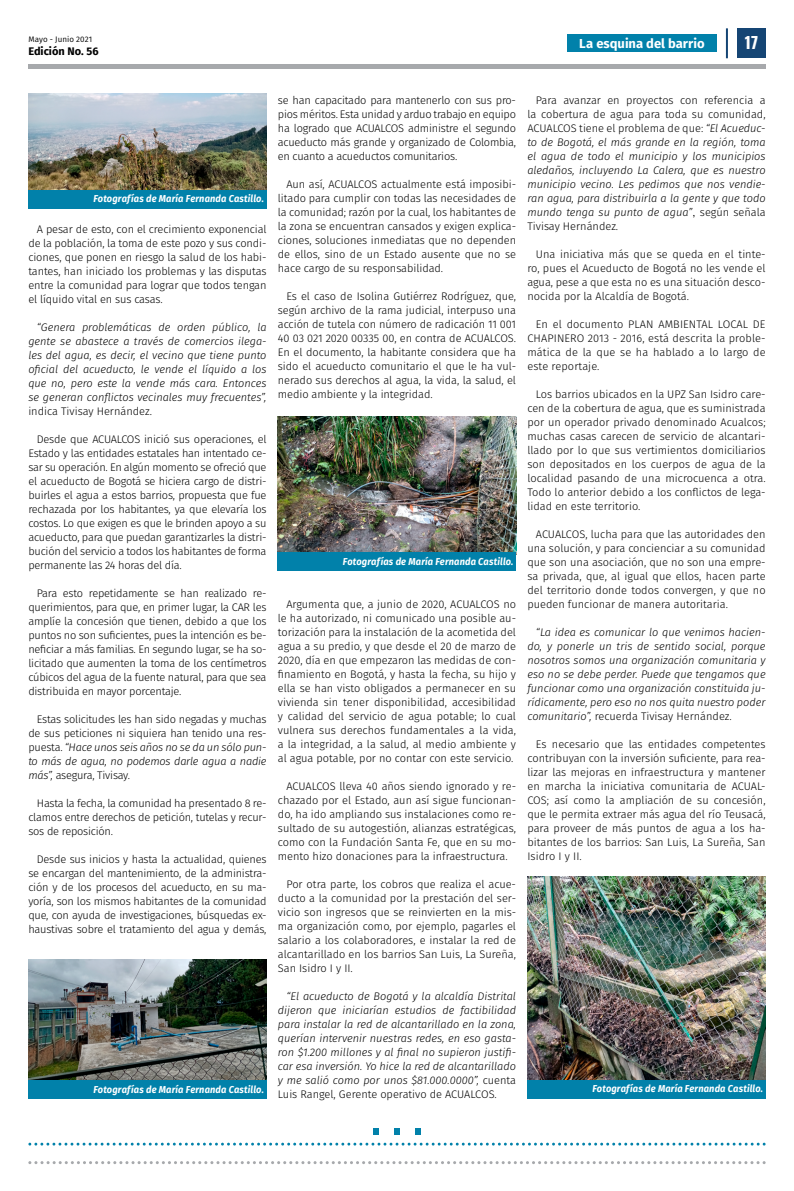
<style>
.page{position:relative;width:794px;height:1191px;background:#fff}
.page>*{position:absolute;margin:0;border:0;box-sizing:border-box;transform-origin:0 0}
.t1{font:700 16px "Oswald";color:#fff}
.t2{font:700 13px "Fira Sans";letter-spacing:-.005em;color:#fff}
.t3{font:300 11px/14px "Fira Sans";letter-spacing:-.005em;color:#000;text-align:justify}
.t4{font:italic 300 11px/14px "Fira Sans";color:#000;text-align:justify}
.t5{font:700 11px "Fira Sans";color:#000}
.t6{font:italic 700 10px "Fira Sans";letter-spacing:.015em;color:#fff;scale:.93 1}
.t7{font:8px "Fira Sans";letter-spacing:.01em;color:#000}
.s1{font-style:normal}
.s2{font-family:"Arial";font-weight:400;font-style:normal}
.s3{font-style:italic}
</style>
<div class="page">
<div style="left:567px;top:35px;width:150px;height:17px;background:#0181aa"></div>
<div style="left:737px;top:28px;width:28px;height:30px;background:#154574"></div>
<hr style="left:726px;top:28px;width:2px;height:30px;background:#154574">
<svg style="left:28px;top:1161px;width:737px;height:3px"></svg>
<div style="left:28px;top:64px;width:737px;height:5px;background:#a7a9ac"></div>
<svg style="left:373px;top:1128px;width:6px;height:6px"></svg>
<svg style="left:394px;top:1128px;width:6px;height:6px"></svg>
<svg style="left:415px;top:1128px;width:6px;height:6px"></svg>
<svg style="left:30px;top:1142px;width:735px;height:3px"></svg>
<img style="left:28px;top:94px;width:238px;height:96px">
<img style="left:28px;top:960px;width:238px;height:120px">
<img style="left:278px;top:417px;width:238px;height:135px">
<img style="left:527px;top:876px;width:238px;height:203px">
<div style="left:28px;top:190px;width:238px;height:18px;background:#0181aa"></div>
<div style="left:278px;top:552px;width:238px;height:18px;background:#0181aa"></div>
<div style="left:28px;top:1080px;width:238px;height:18px;background:#0181aa"></div>
<div style="left:527px;top:1079px;width:238px;height:19px;background:#0181aa"></div>
<p class="t7" style="left:28px;top:33px;width:65px">Mayo - Junio 2021</p>
<p class="t5" style="left:28px;top:42px;width:72px">Edición No. 56</p>
<p class="t2" style="left:579px;top:32px;width:127px">La esquina del barrio</p>
<h1 class="t1" style="left:745px;top:29px;width:15px">17</h1>
<p class="t3" style="left:278px;top:93px;width:240px">se han capacitado para mantenerlo con sus pro&shy;pios méritos. Esta unidad y arduo trabajo en equipo ha logrado que ACUALCOS administre el segundo acueducto más grande y organizado de Colombia, en cuanto a acueductos comunitarios.</p>
<p class="t3" style="left:278px;top:177px;width:240px;text-indent:9px">Aun así, ACUALCOS actualmente está imposibi&shy;litado para cumplir con todas las necesidades de la comunidad; razón por la cual, los habitantes de la zona se encuentran cansados y exigen explica&shy;ciones, soluciones inmediatas que no dependen de ellos, sino de un Estado ausente que no se hace cargo de su responsabilidad.</p>
<p class="t3" style="left:278px;top:289px;width:240px;text-indent:9px">Es el caso de Isolina Gutiérrez Rodríguez, que, según archivo de la rama judicial, interpuso una acción de tutela con número de radicación 11 001<br>40 03 021 2020 00335 00, en contra de ACUALCOS.<br>En el documento, la habitante considera que ha sido el acueducto comunitario el que le ha vul&shy;nerado sus derechos al agua, la vida, la salud, el medio ambiente y la integridad.</p>
<p class="t4" style="left:527px;top:93px;width:240px;text-indent:9px"><span class="s1">Para avanzar en proyectos con referencia a la cobertura de agua para toda su comunidad, ACUALCOS tiene el problema de que:</span> “El Acueduc&shy;to de Bogotá, el más grande en la región, toma el agua de todo el municipio y los municipios aledaños, incluyendo La Calera, que es nuestro municipio vecino. Les pedimos que nos vendie&shy;ran agua, para distribuirla a la gente y que todo mundo tenga su punto de agua”<span class="s2">,</span> <span class="s1">según señala Tivisay Hernández.</span></p>
<p class="t3" style="left:527px;top:247px;width:240px;text-indent:9px">Una iniciativa más que se queda en el tinte&shy;ro, pues el Acueducto de Bogotá no les vende el agua, pese a que esta no es una situación desco&shy;nocida por la Alcaldía de Bogotá.</p>
<p class="t3" style="left:527px;top:317px;width:240px;text-indent:9px">En el documento PLAN AMBIENTAL LOCAL DE CHAPINERO 2013 - 2016, está descrita la proble&shy;mática de la que se ha hablado a lo largo de este reportaje.</p>
<p class="t3" style="left:527px;top:387px;width:240px;text-indent:9px">Los barrios ubicados en la UPZ San Isidro care&shy;cen de la cobertura de agua, que es suministrada por un operador privado denominado Acualcos; muchas casas carecen de servicio de alcantari&shy;llado por lo que sus vertimientos domiciliarios son depositados en los cuerpos de agua de la localidad pasando de una microcuenca a otra.<br>Todo lo anterior debido a los conflictos de lega&shy;lidad en este territorio.</p>
<p class="t3" style="left:527px;top:527px;width:240px;text-indent:9px">ACUALCOS, lucha para que las autoridades den una solución, y para concienciar a su comunidad que son una asociación, que no son una empre&shy;sa privada, que, al igual que ellos, hacen parte del territorio donde todos convergen, y que no pueden funcionar de manera autoritaria.</p>
<p class="t4" style="left:527px;top:625px;width:240px;text-indent:9px">“La idea es comunicar lo que venimos hacien&shy;do, y ponerle un tris de sentido social, porque nosotros somos una organización comunitaria y eso no se debe perder. Puede que tengamos que funcionar como una organización constituida ju&shy;rídicamente, pero eso no nos quita nuestro poder comunitario”, <span class="s1">recuerda Tivisay Hernández.</span></p>
<p class="t3" style="left:527px;top:737px;width:240px;text-indent:9px">Es necesario que las entidades competentes contribuyan con la inversión suficiente, para rea&shy;lizar las mejoras en infraestructura y mantener en marcha la iniciativa comunitaria de ACUAL-COS; así como la ampliación de su concesión, que le permita extraer más agua del río Teusacá, para proveer de más puntos de agua a los ha&shy;bitantes de los barrios: San Luis, La Sureña, San Isidro I y II.</p>
<p class="t6" style="left:93px;top:190px;width:185px">Fotografías de María Fernanda Castillo.</p>
<p class="t3" style="left:28px;top:222px;width:240px;text-indent:9px">A pesar de esto, con el crecimiento exponencial de la población, la toma de este pozo y sus condi&shy;ciones, que ponen en riesgo la salud de los habi&shy;tantes, han iniciado los problemas y las disputas entre la comunidad para lograr que todos tengan el líquido vital en sus casas.</p>
<p class="t4" style="left:28px;top:320px;width:240px;text-indent:9px">“Genera problemáticas de orden público, la gente se abastece a través de comercios ilega&shy;les del agua, es decir, el vecino que tiene punto oficial del acueducto, le vende el líquido a los que no, pero este la vende más cara. Entonces se generan conflictos vecinales muy frecuentes”,</p>
<p class="t3" style="left:28px;top:404px;width:125px">indica Tivisay Hernández.</p>
<p class="t3" style="left:28px;top:432px;width:240px;text-indent:9px">Desde que ACUALCOS inició sus operaciones, el Estado y las entidades estatales han intentado ce&shy;sar su operación. En algún momento se ofreció que el acueducto de Bogotá se hiciera cargo de distri&shy;buirles el agua a estos barrios, propuesta que fue rechazada por los habitantes, ya que elevaría los costos. Lo que exigen es que le brinden apoyo a su acueducto, para que puedan garantizarles la distri&shy;bución del servicio a todos los habitantes de forma permanente las 24 horas del día.</p>
<p class="t3" style="left:28px;top:586px;width:240px;text-indent:9px">Para esto repetidamente se han realizado re&shy;querimientos, para que, en primer lugar, la CAR les amplíe la concesión que tienen, debido a que los puntos no son suficientes, pues la intención es be&shy;neficiar a más familias. En segundo lugar, se ha so&shy;licitado que aumenten la toma de los centímetros cúbicos del agua de la fuente natural, para que sea distribuida en mayor porcentaje.</p>
<p class="t3" style="left:28px;top:712px;width:240px;text-indent:9px">Estas solicitudes les han sido negadas y muchas de sus peticiones ni siquiera han tenido una res&shy;puesta. <span class="s3">“Hace unos seis años no se da un sólo pun&shy;to más de agua, no podemos darle agua a nadie más”,</span> asegura, Tivisay.</p>
<p class="t3" style="left:28px;top:796px;width:240px;text-indent:9px">Hasta la fecha, la comunidad ha presentado 8 re&shy;clamos entre derechos de petición, tutelas y recur&shy;sos de reposición.</p>
<p class="t3" style="left:28px;top:852px;width:240px;text-indent:9px">Desde sus inicios y hasta la actualidad, quienes se encargan del mantenimiento, de la administra&shy;ción y de los procesos del acueducto, en su ma&shy;yoría, son los mismos habitantes de la comunidad que, con ayuda de investigaciones, búsquedas ex&shy;haustivas sobre el tratamiento del agua y demás,</p>
<p class="t6" style="left:343px;top:553px;width:185px">Fotografías de María Fernanda Castillo.</p>
<p class="t3" style="left:278px;top:597px;width:240px;text-indent:9px">Argumenta que, a junio de 2020, ACUALCOS no le ha autorizado, ni comunicado una posible au&shy;torización para la instalación de la acometida del agua a su predio, y que desde el 20 de marzo de 2020, día en que empezaron las medidas de con&shy;finamiento en Bogotá, y hasta la fecha, su hijo y ella se han visto obligados a permanecer en su vivienda sin tener disponibilidad, accesibilidad y calidad del servicio de agua potable; lo cual vulnera sus derechos fundamentales a la vida, a la integridad, a la salud, al medio ambiente y al agua potable, por no contar con este servicio.</p>
<p class="t3" style="left:278px;top:779px;width:240px;text-indent:9px">ACUALCOS lleva 40 años siendo ignorado y re&shy;chazado por el Estado, aun así sigue funcionan&shy;do, ha ido ampliando sus instalaciones como re&shy;sultado de su autogestión, alianzas estratégicas, como con la Fundación Santa Fe, que en su mo&shy;mento hizo donaciones para la infraestructura.</p>
<p class="t3" style="left:278px;top:877px;width:240px;text-indent:9px">Por otra parte, los cobros que realiza el acue&shy;ducto a la comunidad por la prestación del ser&shy;vicio son ingresos que se reinvierten en la mis&shy;ma organización como, por ejemplo, pagarles el salario a los colaboradores, e instalar la red de alcantarillado en los barrios San Luis, La Sureña, San Isidro I y II.</p>
<p class="t4" style="left:278px;top:989px;width:240px;text-indent:9px">“El acueducto de Bogotá y la alcaldía Distrital dijeron que iniciarían estudios de factibilidad para instalar la red de alcantarillado en la zona, querían intervenir nuestras redes, en eso gasta&shy;ron $1.200 millones y al final no supieron justifi&shy;car esa inversión. Yo hice la red de alcantarillado y me salió como por unos $81.000.0000”, <span class="s1">cuenta Luis Rangel, Gerente operativo de ACUALCOS.</span></p>
<p class="t6" style="left:93px;top:1080px;width:185px">Fotografías de María Fernanda Castillo.</p>
<p class="t6" style="left:592px;top:1080px;width:185px">Fotografías de María Fernanda Castillo.</p>
</div>
